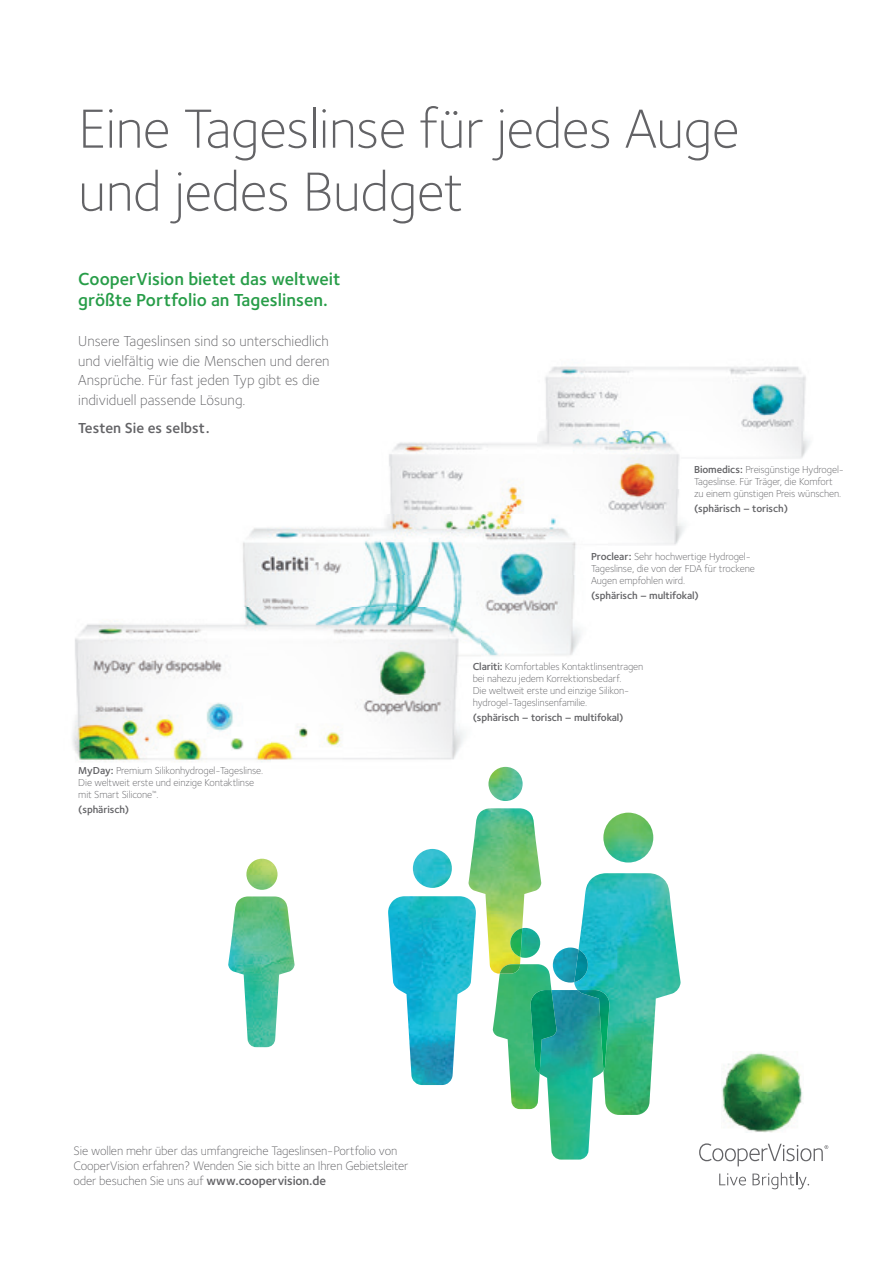
<style>
.page{position:relative;width:893px;height:1263px;background:#fff}
.page>*{position:absolute;margin:0;border:0;box-sizing:border-box;transform-origin:0 0}
.t1{font:300 57px/63px "Foundry Sterling";letter-spacing:-.01em;color:#636366}
.t2{font:600 18px/21px "Foundry Sterling";color:#279d48}
.t3{font:300 15px/19.5px "Foundry Sterling";color:#636366}
.t4{font:600 15px "Foundry Sterling";color:#636366}
.t5{font:300 12.75px/15px "Foundry Sterling";letter-spacing:-.01em;color:#636366}
.t6{font:300 10.5px/12px "Foundry Sterling";letter-spacing:-.01em;color:#636366}
.t7{font:600 10.5px "Foundry Sterling";letter-spacing:-.01em;color:#636366}
.s1{font-weight:600}
</style>
<div class="page">
<img style="left:545px;top:366px;width:134px;height:65px">
<img style="left:679px;top:366px;width:131px;height:75px">
<img style="left:780px;top:441px;width:30px;height:18px">
<img style="left:388px;top:442px;width:149px;height:73px">
<img style="left:537px;top:431px;width:159px;height:96px">
<img style="left:651px;top:527px;width:34px;height:18px">
<img style="left:243px;top:527px;width:150px;height:81px">
<img style="left:393px;top:575px;width:182px;height:45px">
<img style="left:481px;top:620px;width:100px;height:36px">
<img style="left:381px;top:515px;width:227px;height:60px">
<img style="left:574px;top:813px;width:107px;height:302px">
<img style="left:493px;top:964px;width:58px;height:145px">
<img style="left:553px;top:947px;width:25px;height:35px">
<img style="left:574px;top:967px;width:14px;height:15px">
<img style="left:540px;top:990px;width:63px;height:169px">
<img style="left:578px;top:990px;width:31px;height:81px">
<img style="left:531px;top:990px;width:26px;height:83px">
<img style="left:473px;top:767px;width:68px;height:207px">
<img style="left:500px;top:928px;width:22px;height:46px">
<img style="left:388px;top:849px;width:88px;height:236px">
<img style="left:72px;top:623px;width:200px;height:139px">
<img style="left:272px;top:672px;width:209px;height:112px">
<img style="left:232px;top:608px;width:249px;height:64px">
<img style="left:228px;top:859px;width:67px;height:188px">
<img style="left:721px;top:1053px;width:82px;height:79px">
<svg style="left:719px;top:1173px;width:27px;height:12px"></svg>
<svg style="left:752px;top:1173px;width:57px;height:16px"></svg>
<svg style="left:699px;top:1143px;width:129px;height:23px"></svg>
<h1 class="t1" style="left:78px;top:97px;width:663px">Eine Tageslinse für jedes Auge und jedes Budget</h1>
<h2 class="t2" style="left:78px;top:269px;width:264px">CooperVision bietet das weltweit größte Portfolio an Tageslinsen.</h2>
<h3 class="t3" style="left:78px;top:331px;width:253px">Unsere Tageslinsen sind so unterschiedlich und vielfältig wie die Menschen und deren Ansprüche. Für fast jeden Typ gibt es die individuell passende Lösung.</h3>
<h3 class="t4" style="left:78px;top:419px;width:133px">Testen Sie es selbst.</h3>
<p class="t6" style="left:78px;top:764px;width:187px"><span class="s1">MyDay:</span> Premium Silikonhydrogel-Tageslinse.<br>Die weltweit erste und einzige Kontaktlinse mit Smart Silicone<sup>™</sup>.</p>
<p class="t7" style="left:78px;top:803px;width:52px">(sphärisch)</p>
<p class="t6" style="left:694px;top:464px;width:152px"><span class="s1">Biomedics:</span> Preisgünstige Hydrogel-<br>Tageslinse. Für Träger, die Komfort zu einem günstigen Preis wünschen.</p>
<p class="t7" style="left:694px;top:502px;width:96px">(sphärisch – torisch)</p>
<p class="t6" style="left:591px;top:550px;width:165px"><span class="s1">Proclear:</span> Sehr hochwertige Hydrogel-<br>Tageslinse, die von der FDA für trockene<br>Augen empfohlen wird.</p>
<p class="t7" style="left:591px;top:589px;width:109px">(sphärisch – multifokal)</p>
<p class="t6" style="left:473px;top:660px;width:172px"><span class="s1">Clariti:</span> Komfortables Kontaktlinsentragen bei nahezu jedem Korrektionsbedarf.<br>Die weltweit erste und einzige Silikon&shy;hydrogel-Tageslinsenfamilie.</p>
<p class="t7" style="left:473px;top:711px;width:152px">(sphärisch – torisch – multifokal)</p>
<p class="t5" style="left:73px;top:1143px;width:336px">Sie wollen mehr über das umfangreiche Tageslinsen-Portfolio von<br>CooperVision erfahren? Wenden Sie sich bitte an Ihren Gebietsleiter oder besuchen Sie uns auf <span class="s1">www.coopervision.de</span></p>
</div>
